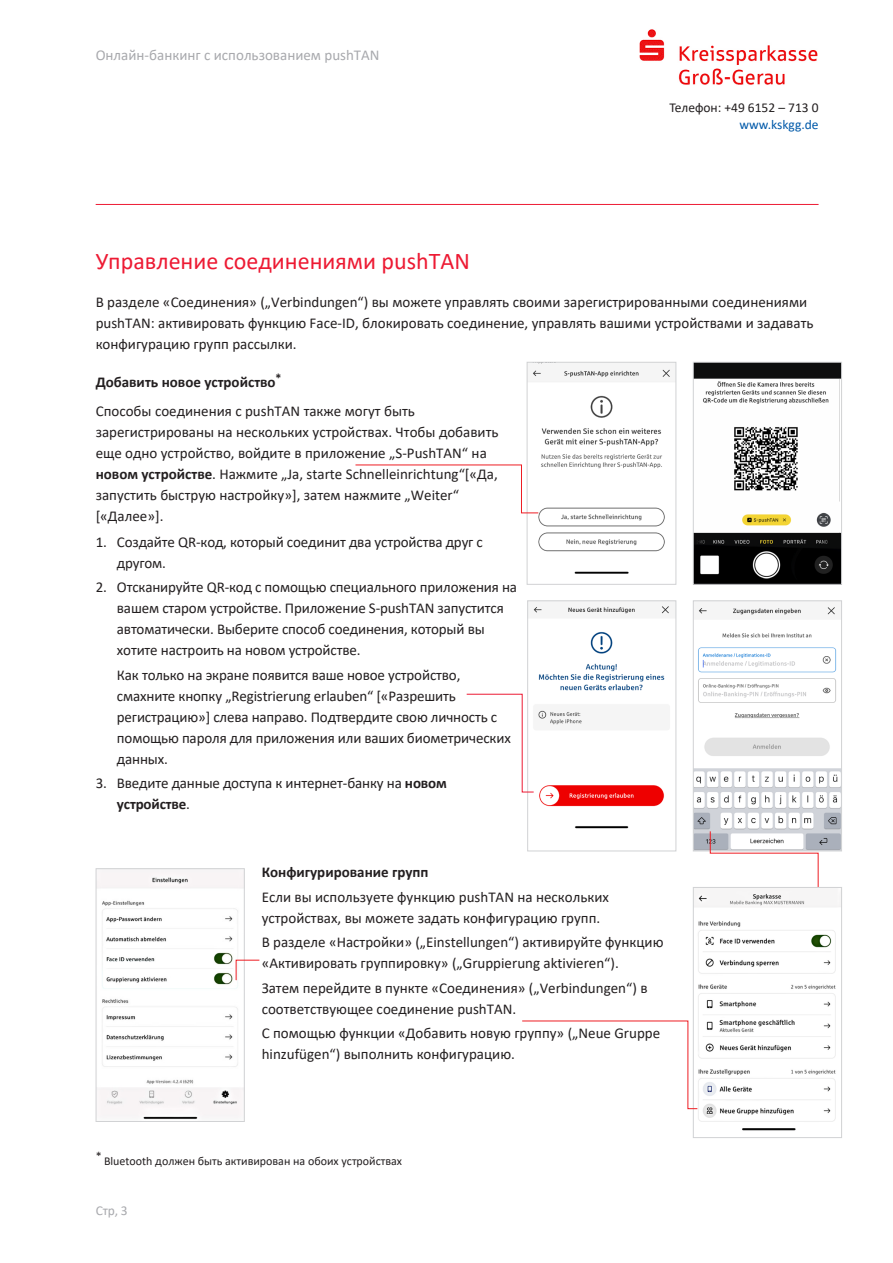
<style>
.page{position:relative;width:893px;height:1263px;background:#fff}
.page>*{position:absolute;margin:0;border:0;box-sizing:border-box;transform-origin:0 0}
.t1{font:24px "Calibri";color:#ed1a33}
.t2{font:15px/21px "Calibri";color:#231f20}
.t3{font:15px "Calibri";color:#a8a9ad}
.t4{font:700 15px "Calibri";color:#231f20}
.t5{font:13.5px "Calibri";color:#231f20}
.t6{font:13.5px "Calibri";color:#0159a9}
.t7{font:13.5px "Calibri";color:#a8a9ad}
.t8{font:12px "Calibri";color:#231f20}
.s1{font-weight:700}
</style>
<div class="page">
<img style="left:529px;top:369px;width:145px;height:205px">
<div style="left:527px;top:362px;width:149px;height:223px;border:1px solid #d1d2d4"></div>
<hr style="left:96px;top:204px;width:723px;height:1px;background:#ed1a33">
<img style="left:639px;top:29px;width:179px;height:56px">
<img style="left:695px;top:364px;width:145px;height:219px">
<div style="left:693px;top:362px;width:149px;height:223px;border:1px solid #d1d2d4"></div>
<img style="left:533px;top:606px;width:137px;height:223px">
<div style="left:527px;top:600px;width:149px;height:251px;border:1px solid #d1d2d4"></div>
<img style="left:695px;top:606px;width:145px;height:243px">
<div style="left:693px;top:600px;width:149px;height:251px;border:1px solid #d1d2d4"></div>
<svg style="left:709px;top:831px;width:110px;height:56px"></svg>
<img style="left:98px;top:870px;width:145px;height:249px">
<div style="left:96px;top:868px;width:149px;height:254px;border:1px solid #d1d2d4"></div>
<svg style="left:235px;top:959px;width:25px;height:21px"></svg>
<img style="left:695px;top:893px;width:145px;height:238px">
<div style="left:693px;top:887px;width:149px;height:251px;border:1px solid #d1d2d4"></div>
<svg style="left:522px;top:1020px;width:176px;height:89px"></svg>
<svg style="left:355px;top:464px;width:184px;height:50px"></svg>
<svg style="left:466px;top:693px;width:68px;height:100px"></svg>
<p class="t3" style="left:96px;top:45px;width:285px">Онлайн-банкинг с использованием pushTAN</p>
<p class="t5" style="left:670px;top:98px;width:150px">Телефон: +49 6152 – 713 0</p>
<p class="t6" style="left:739px;top:115px;width:81px">www.kskgg.de</p>
<h1 class="t1" style="left:96px;top:244px;width:376px">Управление соединениями pushTAN</h1>
<p class="t2" style="left:96px;top:291px;width:719px">В разделе «Соединения» („Verbindungen“) вы можете управлять своими зарегистрированными соединениями pushTAN: активировать функцию Face-ID, блокировать соединение, управлять вашими устройствами и задавать конфигурацию групп рассылки.</p>
<p class="t2" style="left:96px;top:367px;width:321px;line-height:29.5px"><span class="s1">Добавить новое устройство</span><sup>*<br></sup>Способы соединения с pushTAN также могут быть</p>
<p class="t2" style="left:96px;top:422px;width:404px">зарегистрированы на нескольких устройствах. Чтобы добавить еще одно устройство, войдите в приложение „S-PushTAN“ на <span class="s1">новом устройстве</span>. Нажмите „Ja, starte Schnelleinrichtung“[«Да, запустить быструю настройку»], затем нажмите „Weiter“ [«Далее»].</p>
<p class="t2" style="left:117px;top:531px;width:367px;text-indent:-21px">1. Создайте QR-код, который соединит два устройства друг с другом.</p>
<p class="t2" style="left:117px;top:576px;width:402px;text-indent:-21px">2. Отсканируйте QR-код с помощью специального приложения на вашем старом устройстве. Приложение S-pushTAN запустится автоматически. Выберите способ соединения, который вы хотите настроить на новом устройстве.</p>
<p class="t2" style="left:117px;top:664px;width:395px">Как только на экране появится ваше новое устройство, смахните кнопку „Registrierung erlauben“ [«Разрешить регистрацию»] слева направо. Подтвердите свою личность с помощью пароля для приложения или ваших биометрических данных.</p>
<p class="t2" style="left:117px;top:772px;width:331px;text-indent:-21px">3. Введите данные доступа к интернет-банку на <span class="s1">новом устройстве</span>.</p>
<p class="t4" style="left:262px;top:861px;width:168px">Конфигурирование групп</p>
<p class="t2" style="left:262px;top:886px;width:349px">Если вы используете функцию pushTAN на нескольких устройствах, вы можете задать конфигурацию групп.</p>
<p class="t2" style="left:262px;top:931px;width:403px">В разделе «Настройки» („Einstellungen“) активируйте функцию «Активировать группировку» („Gruppierung aktivieren“).</p>
<p class="t2" style="left:262px;top:977px;width:387px">Затем перейдите в пункте «Соединения» („Verbindungen“) в соответствующее соединение pushTAN.</p>
<p class="t2" style="left:262px;top:1022px;width:400px">С помощью функции «Добавить новую группу» („Neue Gruppe hinzufügen“) выполнить конфигурацию.</p>
<p class="t8" style="left:96px;top:1152px;width:308px">* Bluetooth должен быть активирован на обоих устройствах</p>
<p class="t7" style="left:96px;top:1201px;width:34px">Стр, 3</p>
</div>
